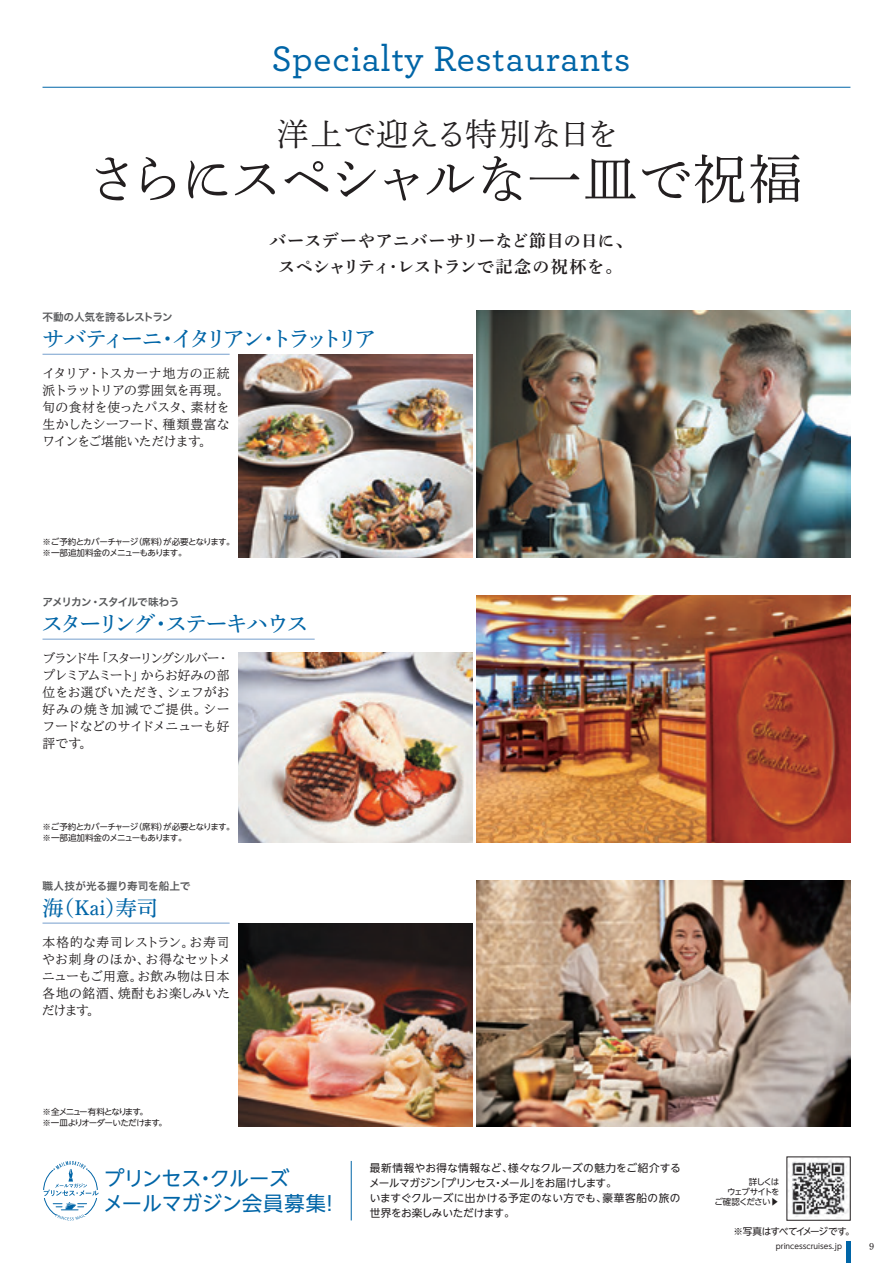
<style>
.page{position:relative;width:893px;height:1263px;background:#fff}
.page>*{position:absolute;margin:0;border:0;box-sizing:border-box;transform-origin:0 0}
.t1{font:53.1px "Shuei Min Pr 6 L";letter-spacing:-.045em;color:#231f20}
.t2{font:500 37.2px "Archer";letter-spacing:.02em;color:#0065a7}
.t3{font:31.95px "Shuei Min Pr 6 L";letter-spacing:-.01em;color:#231f20}
.t4{font:22.35px "Shuei Min Pr 6 M";letter-spacing:-.205em;color:#0065a7}
.t5{font:22.35px "Shuei Min Pr 6 M";letter-spacing:-.125em;color:#0065a7}
.t6{font:21.3px "Shuei Min Pr 6 M";color:#0065a7}
.t7{font:20.25px/24.5px "UD Shin Go NT Pr 6";letter-spacing:-.015em;color:#0065a7}
.t8{font:16.95px/26.5px "Shuei Min Pr 6 B";letter-spacing:.025em;color:#231f20;text-align:center}
.t9{font:500 12.75px/17px "TBUD Min Std";letter-spacing:.01em;color:#231f20;text-align:justify}
.t10{font:10.65px/14.9px "UD Shin Go NT Pr 6 N";letter-spacing:.005em;color:#231f20}
.t11{font:10.65px "Hira Kaku Pro W6";letter-spacing:-.01em;color:#57585a}
.t12{font:10.65px "Hira Kaku Pro W6";letter-spacing:-.07em;color:#57585a}
.t13{font:10.65px "Hira Kaku Pro W6";letter-spacing:-.035em;color:#57585a}
.t14{font:9.6px "UD Shin Go NT Pr 6";letter-spacing:-.08em;color:#231f20}
.t15{font:9.6px "Shuei Min Pro M";color:#231f20}
.t16{font:8.55px/10.6px "UD Shin Go NT Pr 6";letter-spacing:-.075em;color:#231f20}
.t17{font:8.55px/10.6px "UD Shin Go NT Pr 6";letter-spacing:-.11em;color:#231f20}
.t18{font:8.55px/9.6px "UD Shin Go NT Pro";letter-spacing:-.1em;color:#231f20;text-align:right}
.t19{font:7.5px "UD Shin Go NT Pr 6 N";color:#231f20}
</style>
<div class="page">
<img style="left:476px;top:310px;width:374px;height:247px">
<img style="left:476px;top:595px;width:374px;height:247px">
<img style="left:476px;top:880px;width:374px;height:247px">
<img style="left:238px;top:354px;width:234px;height:203px">
<img style="left:238px;top:652px;width:234px;height:190px">
<img style="left:238px;top:923px;width:234px;height:204px">
<hr style="left:43px;top:354px;width:187px;height:1px;background:#769fcd">
<hr style="left:43px;top:923px;width:187px;height:1px;background:#769fcd">
<hr style="left:43px;top:639px;width:272px;height:1px;background:#769fcd">
<hr style="left:43px;top:87px;width:807px;height:1px;background:#0065a7">
<img style="left:791px;top:1160px;width:57px;height:58px">
<svg style="left:43px;top:1161px;width:56px;height:59px"></svg>
<hr style="left:351px;top:1161px;width:1px;height:59px;background:#0065a7">
<hr style="left:846px;top:1242px;width:4px;height:21px;background:#0065a7">
<h2 class="t2" style="left:271px;top:32px;width:361px">Specialty Restaurants</h2>
<h3 class="t3" style="left:277px;top:104px;width:344px">洋上で迎える特別な日を</h3>
<h1 class="t1" style="left:87px;top:130px;width:716px">さらにスペシャルな一皿で祝福</h1>
<h3 class="t8" style="left:269px;top:227px;width:365px">バースデーやアニバーサリーなど節目の日に、スペシャリティ・レストランで記念の祝杯を。</h3>
<p class="t13" style="left:43px;top:307px;width:132px">不動の人気を誇るレストラン</p>
<h3 class="t4" style="left:42px;top:318px;width:336px">サバティーニ・イタリアン・トラットリア</h3>
<p class="t9" style="left:43px;top:365px;width:189px">イタリア・トスカーナ地方の正統派トラットリアの雰囲気を再現。旬の食材を使ったパスタ、素材を生かしたシーフード、種類豊富なワインをご堪能いただけます。</p>
<p class="t16" style="left:43px;top:537px;width:194px">※ご予約とカバーチャージ（席料）が必要となります。※一部追加料金のメニューもあります。</p>
<p class="t12" style="left:43px;top:592px;width:139px">アメリカン・スタイルで味わう</p>
<h3 class="t5" style="left:41px;top:603px;width:269px">スターリング・ステーキハウス</h3>
<p class="t9" style="left:43px;top:650px;width:189px">ブランド牛「スターリングシルバー・プレミアムミート」からお好みの部位をお選びいただき、シェフがお好みの焼き加減でご提供。シーフードなどのサイドメニューも好評です。</p>
<p class="t16" style="left:43px;top:821px;width:194px">※ご予約とカバーチャージ（席料）が必要となります。※一部追加料金のメニューもあります。</p>
<p class="t11" style="left:43px;top:876px;width:149px">職人技が光る握り寿司を船上で</p>
<h3 class="t6" style="left:43px;top:888px;width:116px">海（Kai）寿司</h3>
<p class="t9" style="left:42px;top:934px;width:190px">本格的な寿司レストラン。お寿司やお刺身のほか、お得なセットメニューもご用意。お飲み物は日本各地の銘酒、焼酎もお楽しみいただけます。</p>
<p class="t17" style="left:43px;top:1106px;width:126px">※ 全メニュー有料となります。<br>※一皿よりオーダーいただけます。</p>
<p class="t10" style="left:369px;top:1160px;width:313px">最新情報やお得な情報など、様々なクルーズの魅力をご紹介するメールマガジン「プリンセス・メール」をお届けします。<br>いますぐクルーズに出かける予定のない方でも、豪華客船の旅の世界をお楽しみいただけます。</p>
<h3 class="t7" style="left:103px;top:1166px;width:238px">プリンセス・クルーズ<br>メールマガジン会員募集！</h3>
<p class="t18" style="left:714px;top:1177px;width:67px">詳しくは<br>ウェブサイトを<br>ご確認ください▶</p>
<p class="t19" style="left:776px;top:1240px;width:68px">princesscruises.jp</p>
<p class="t15" style="left:869px;top:1239px;width:7px">9</p>
<p class="t14" style="left:733px;top:1224px;width:123px">※写真はすべてイメージです。</p>
</div>
